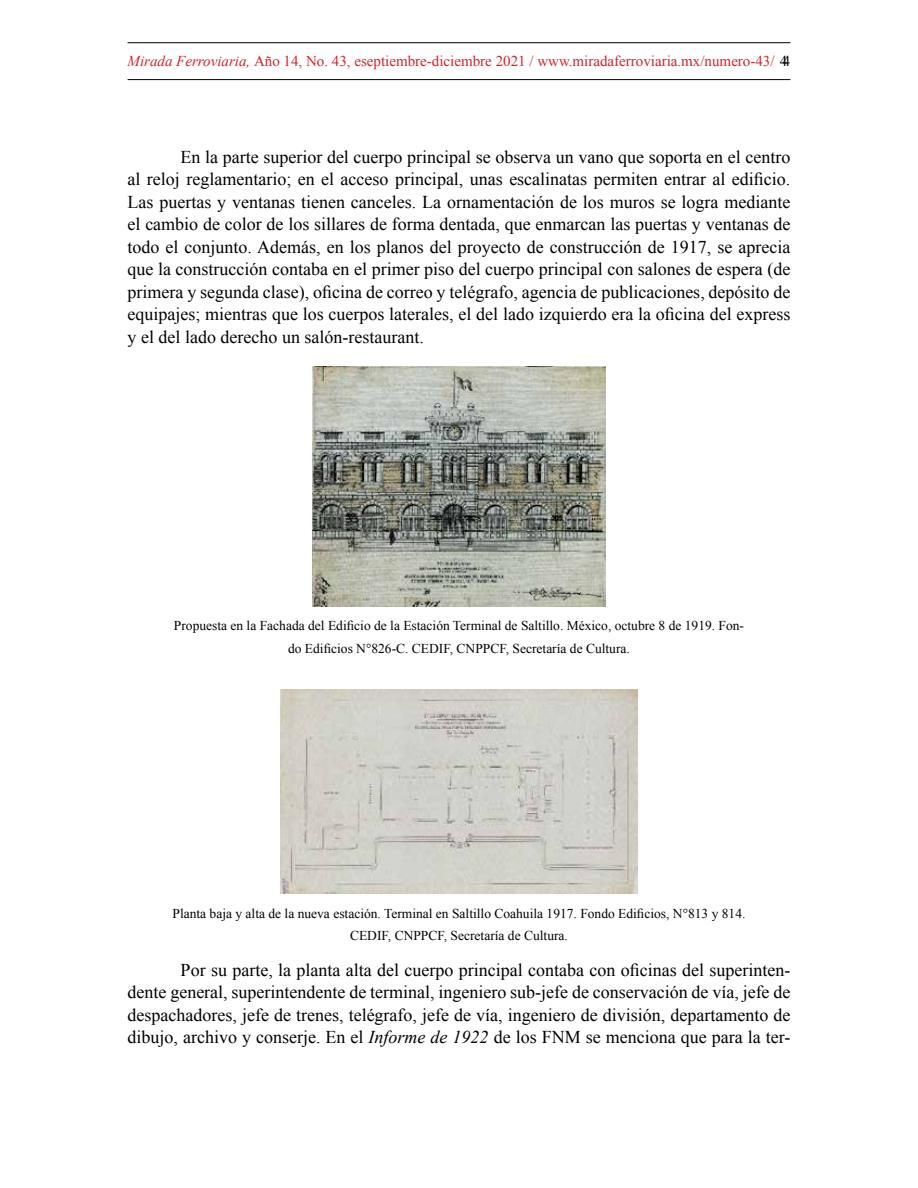
<style>
.page{position:relative;width:918px;height:1188px;background:#fff}
.page>*{position:absolute;margin:0;border:0;box-sizing:border-box;transform-origin:0 0}
.t1{font:18px/22.5px "Times New Roman";color:#000;text-align:justify}
.t2{font:15px "Times New Roman";color:#d2232a}
.t3{font:13.5px/22.5px "Times New Roman";color:#000;text-align:center}
.s1{font-style:italic}
.s2{color:#000}
.s3{font-style:inherit}
</style>
<div class="page">
<hr style="left:128px;top:42px;width:662px;height:1px;background:#000">
<hr style="left:128px;top:79px;width:662px;height:1px;background:#000">
<img style="left:313px;top:367px;width:292px;height:239px">
<img style="left:280px;top:689px;width:358px;height:205px">
<p class="t2" style="left:128px;top:51px;width:664px"><span class="s1">Mirada Ferroviaria,</span> Año 14, No. 43, eseptiembre-diciembre 2021 / www.miradaferroviaria.mx/numero-43/ <span class="s2">44</span></p>
<p class="t1" style="left:128px;top:145px;width:664px;text-indent:53px">En la parte superior del cuerpo principal se observa un vano que soporta en el centro al reloj reglamentario; en el acceso principal, unas escalinatas permiten entrar al edificio.<br>Las puertas y ventanas tienen canceles. La ornamentación de los muros se logra mediante el cambio de color de los sillares de forma dentada, que enmarcan las puertas y ventanas de todo el conjunto. Además, en los planos del proyecto de construcción de 1917, se aprecia que la construcción contaba en el primer piso del cuerpo principal con salones de espera (de primera y segunda clase), oficina de correo y telégrafo, agencia de publicaciones, depósito de equipajes; mientras que los cuerpos laterales, el del lado izquierdo era la oficina del express y el del lado derecho un salón-restaurant.</p>
<p class="t3" style="left:174px;top:614px;width:572px">Propuesta en la Fachada del Edificio de la Estación Terminal de Saltillo. México, octubre 8 de 1919. Fon&shy;do Edificios N°826-C. CEDIF, CNPPCF, Secretaría de Cultura.</p>
<p class="t3" style="left:173px;top:902px;width:575px">Planta baja y alta de la nueva estación. Terminal en Saltillo Coahuila 1917. Fondo Edificios, N°813 y 814.<br>CEDIF, CNPPCF, Secretaría de Cultura.</p>
<p class="t1" style="left:128px;top:958px;width:664px;text-indent:53px">Por su parte, la planta alta del cuerpo principal contaba con oficinas del superinten&shy;dente general, superintendente de terminal, ingeniero sub-jefe de conservación de vía, jefe de despachadores, jefe de trenes, telégrafo, jefe de vía, ingeniero de división, departamento de dibujo, archivo y conserje. En el <span class="s1">Informe de 1922</span> de los <span class="s3">FNM</span> se menciona que para la ter-</p>
</div>
